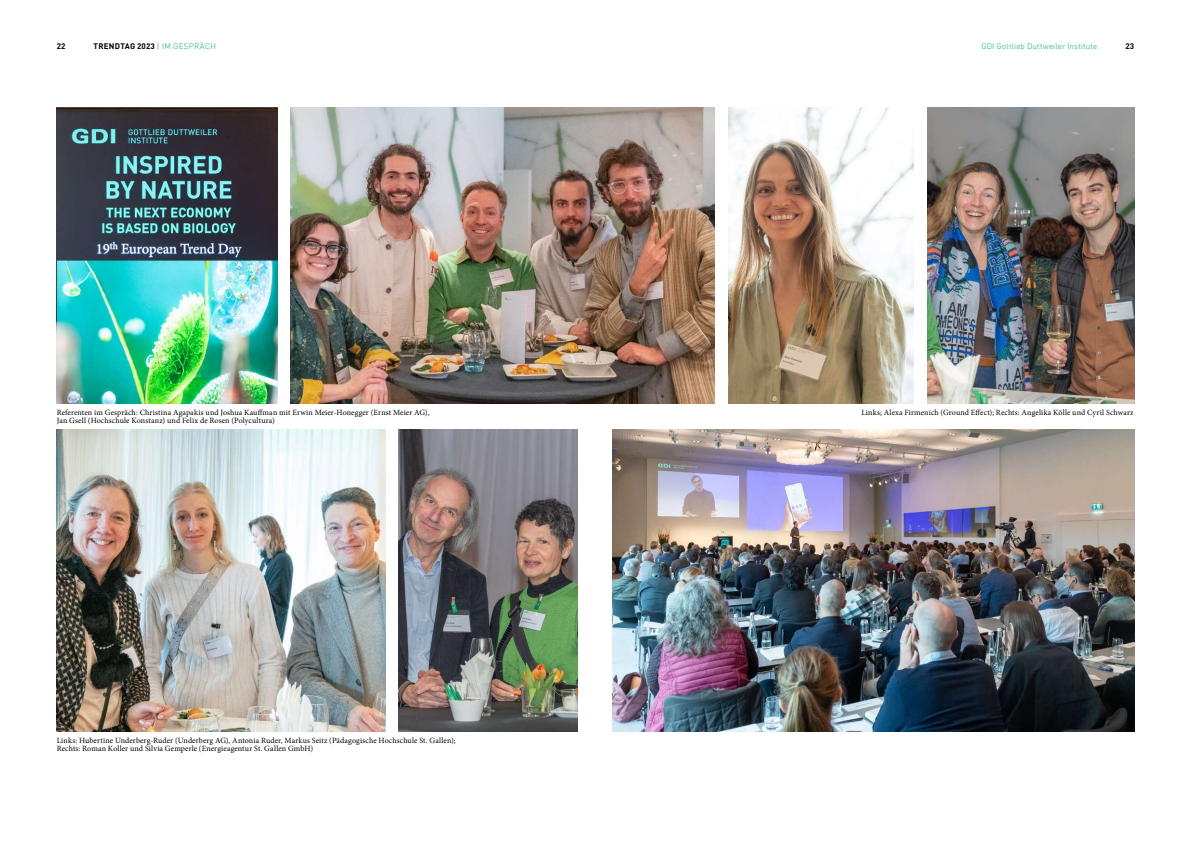
<style>
.page{position:relative;width:1191px;height:842px;background:#fff}
.page>*{position:absolute;margin:0;border:0;box-sizing:border-box;transform-origin:0 0}
.t1{font:8px/8px "Minion Pro";letter-spacing:.01em;color:#000}
.t2{font:300 8px "DINOT";letter-spacing:.015em;color:#00a474}
.t3{font:700 8px "DINOT";letter-spacing:.025em;color:#000}
.s1{font-weight:300;color:#575756}
.s2{font-weight:300;color:#00a474}
</style>
<div class="page">
<img style="left:57px;top:108px;width:221px;height:296px">
<img style="left:291px;top:108px;width:423px;height:296px">
<img style="left:729px;top:108px;width:184px;height:296px">
<img style="left:927px;top:108px;width:207px;height:296px">
<img style="left:57px;top:429px;width:329px;height:303px">
<img style="left:398px;top:429px;width:179px;height:303px">
<img style="left:612px;top:429px;width:522px;height:303px">
<p class="t3" style="left:57px;top:40px;width:10px">22</p>
<p class="t3" style="left:94px;top:40px;width:124px">TRENDTAG 2023 <span class="s1">|</span> <span class="s2">IM GESPRÄCH</span></p>
<p class="t2" style="left:981px;top:40px;width:117px">GDI Gottlieb Duttweiler Institute</p>
<p class="t3" style="left:1125px;top:40px;width:10px">23</p>
<p class="t1" style="left:57px;top:408px;width:374px">Referenten im Gespräch: Christina Agapakis und Joshua Kauffman mit Erwin Meier-Honegger (Ernst Meier AG),</p>
<p class="t1" style="left:861px;top:408px;width:274px">Links; Alexa Firmenich (Ground Effect); Rechts: Angelika Kölle und Cyril Schwarz</p>
<p class="t1" style="left:57px;top:416px;width:220px">Jan Gsell (Hochschule Konstanz) und Felix de Rosen (Polycultura)</p>
<p class="t1" style="left:57px;top:736px;width:400px">Links: Hubertine Underberg-Ruder (Underberg AG), Antonia Ruder, Markus Seitz (Pädagogische Hochschule St. Gallen);<br>Rechts: Roman Koller und Silvia Gemperle (Energieagentur St. Gallen GmbH)</p>
</div>
